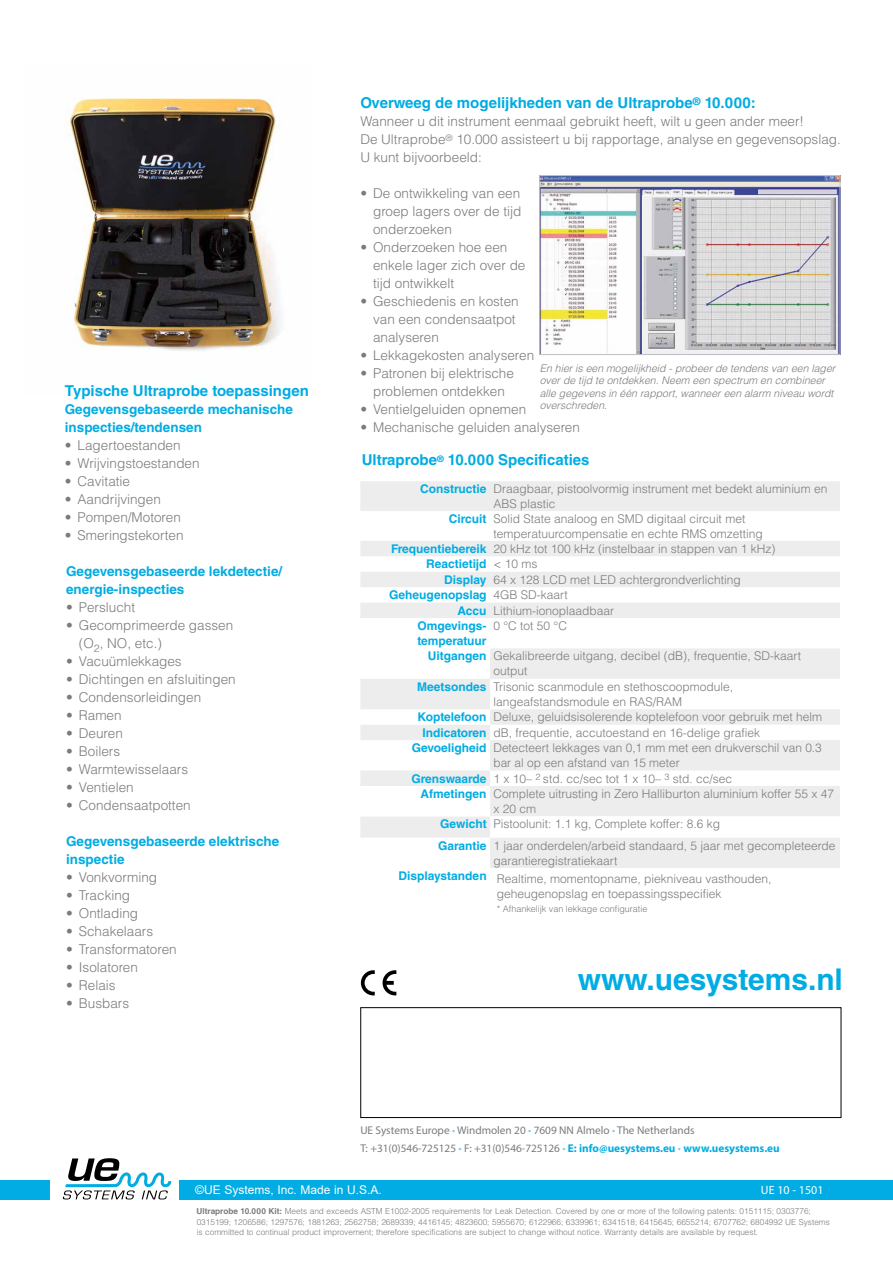
<style>
.page{position:relative;width:893px;height:1263px;background:#fff}
.page>*{position:absolute;margin:0;border:0;box-sizing:border-box;transform-origin:0 0}
.t1{font:700 30px "Helvetica LT Std";color:#00ace3}
.t2{font:700 15px "Helvetica LT Std";color:#00ace3}
.t3{font:300 13.5px/18px "Helvetica LT Std";color:#7c7b7b}
.t4{font:700 13.5px/18px "Helvetica LT Std";color:#00ace3}
.t5{font:300 12px/15px "Helvetica LT Std";color:#7c7b7b}
.t6{font:700 12px "Helvetica LT Std";color:#00ace3}
.t7{font:12px "Arial";color:#fff}
.t8{font:12px "Myriad Pro";color:#fff}
.t9{font:11.25px/18px "Myriad Pro";color:#7c7b7b}
.t10{font:italic 300 10.5px/12.6px "Helvetica LT Std";color:#7c7b7b}
.t11{font:300 9px "Helvetica LT Std";color:#7c7b7b}
.t12{font:300 8.25px/10.5px "Helvetica LT Std";color:#7c7b7b}
.s1{font-weight:700;color:#00ace3}
.s2{font-weight:300;color:#7c7b7b}
.s3{color:#7ecaef}
.s4{font-weight:700}
</style>
<div class="page">
<div style="left:179px;top:1180px;width:714px;height:20px;background:#00ace3"></div>
<div style="left:0;top:1180px;width:50px;height:20px;background:#00ace3"></div>
<img style="left:65px;top:98px;width:217px;height:253px">
<svg style="left:62px;top:1158px;width:109px;height:41px"></svg>
<img style="left:541px;top:177px;width:297px;height:176px">
<div style="left:539px;top:175px;width:301px;height:180px;border:1px solid #c6c6c6"></div>
<div style="left:360px;top:1007px;width:481px;height:111px;border:1px solid #000"></div>
<svg style="left:361px;top:970px;width:14px;height:25px"></svg>
<svg style="left:383px;top:970px;width:13px;height:25px"></svg>
<svg style="left:360px;top:481px;width:480px;height:387px"></svg>
<svg style="left:360px;top:786px;width:480px;height:51px"></svg>
<p class="t2" style="left:65px;top:382px;width:246px">Typische Ultraprobe toepassingen</p>
<p class="t4" style="left:65px;top:400px;width:230px">Gegevensgebaseerde mechanische inspecties/tendensen</p>
<p class="t3" style="left:65px;top:436px;width:117px">• Lagertoestanden</p>
<p class="t3" style="left:65px;top:454px;width:136px">• Wrijvingstoestanden</p>
<p class="t3" style="left:65px;top:472px;width:67px">• Cavitatie</p>
<p class="t3" style="left:65px;top:490px;width:98px">• Aandrijvingen</p>
<p class="t3" style="left:65px;top:508px;width:118px">• Pompen/Motoren</p>
<p class="t3" style="left:65px;top:526px;width:120px">• Smeringstekorten</p>
<p class="t4" style="left:66px;top:562px;width:218px">Gegevensgebaseerde lekdetectie/ energie-inspecties</p>
<p class="t3" style="left:66px;top:598px;width:71px">• Perslucht</p>
<p class="t3" style="left:79px;top:616px;width:156px;text-indent:-13px">• Gecomprimeerde gassen (O<sub>2</sub>, NO, etc.)</p>
<p class="t3" style="left:66px;top:652px;width:117px">• Vacuümlekkages</p>
<p class="t3" style="left:66px;top:670px;width:171px">• Dichtingen en afsluitingen</p>
<p class="t3" style="left:66px;top:688px;width:137px">• Condensorleidingen</p>
<p class="t3" style="left:66px;top:706px;width:57px">• Ramen</p>
<p class="t3" style="left:66px;top:724px;width:58px">• Deuren</p>
<p class="t3" style="left:66px;top:742px;width:56px">• Boilers</p>
<p class="t3" style="left:66px;top:760px;width:124px">• Warmtewisselaars</p>
<p class="t3" style="left:66px;top:778px;width:69px">• Ventielen</p>
<p class="t3" style="left:66px;top:796px;width:126px">• Condensaatpotten</p>
<p class="t4" style="left:66px;top:832px;width:215px">Gegevensgebaseerde elektrische inspectie</p>
<p class="t3" style="left:66px;top:868px;width:93px">• Vonkvorming</p>
<p class="t3" style="left:66px;top:886px;width:66px">• Tracking</p>
<p class="t3" style="left:66px;top:904px;width:74px">• Ontlading</p>
<p class="t3" style="left:66px;top:922px;width:89px">• Schakelaars</p>
<p class="t3" style="left:66px;top:940px;width:112px">• Transformatoren</p>
<p class="t3" style="left:66px;top:958px;width:73px">• Isolatoren</p>
<p class="t3" style="left:66px;top:976px;width:51px">• Relais</p>
<p class="t3" style="left:66px;top:994px;width:65px">• Busbars</p>
<p class="t2" style="left:360px;top:94px;width:397px">Overweeg de mogelijkheden van de Ultraprobe<sup>®</sup> 10.000:</p>
<p class="t3" style="left:360px;top:112px;width:482px">Wanneer u dit instrument eenmaal gebruikt heeft, wilt u geen ander meer!<br>De Ultraprobe<sup>®</sup> 10.000 assisteert u bij rapportage, analyse en gegevensopslag.<br>U kunt bijvoorbeeld:</p>
<p class="t3" style="left:373px;top:184px;width:150px;text-align:justify;text-indent:-13px">• De ontwikkeling van een groep lagers over de tijd onderzoeken</p>
<p class="t3" style="left:373px;top:238px;width:154px;text-indent:-13px">• Onderzoeken hoe een enkele lager zich over de tijd ontwikkelt</p>
<p class="t3" style="left:373px;top:292px;width:147px;text-indent:-13px">• Geschiedenis en kosten van een condensaatpot analyseren</p>
<p class="t3" style="left:360px;top:346px;width:175px">• Lekkagekosten analyseren</p>
<p class="t3" style="left:360px;top:364px;width:155px;text-align:center">• Patronen bij elektrische problemen ontdekken</p>
<p class="t3" style="left:360px;top:400px;width:167px">• Ventielgeluiden opnemen</p>
<p class="t3" style="left:360px;top:418px;width:221px">• Mechanische geluiden analyseren</p>
<p class="t2" style="left:362px;top:450px;width:229px">Ultraprobe<sup>®</sup> 10.000 Specificaties</p>
<p class="t10" style="left:540px;top:362px;width:297px">En hier is een mogelijkheid - probeer de tendens van een lager over de tijd te ontdekken. Neem een spectrum en combineer alle gegevens in één rapport, wanneer een alarm niveau wordt overschreden.</p>
<p class="t5" style="left:420px;top:481px;width:409px"><span class="s1">Constructie</span> Draagbaar, pistoolvormig instrument met bedekt aluminium en</p>
<p class="t5" style="left:493px;top:496px;width:64px">ABS plastic</p>
<p class="t5" style="left:449px;top:511px;width:298px"><span class="s1">Circuit</span> Solid State analoog en SMD digitaal circuit met</p>
<p class="t5" style="left:493px;top:526px;width:271px">temperatuurcompensatie en echte RMS omzetting</p>
<p class="t5" style="left:391px;top:541px;width:386px"><span class="s1">Frequentiebereik</span> 20 kHz tot 100 kHz (instelbaar in stappen van 1 kHz)</p>
<p class="t6" style="left:426px;top:557px;width:113px">Reactietijd <span class="s2">&lt; 10 ms</span></p>
<p class="t5" style="left:444px;top:572px;width:298px"><span class="s1">Display</span> 64 x 128 LCD met LED achtergrondverlichting</p>
<p class="t6" style="left:389px;top:588px;width:180px">Geheugenopslag <span class="s2">4GB SD-kaart</span></p>
<p class="t5" style="left:458px;top:603px;width:158px"><span class="s1">Accu</span> Lithium-ionoplaadbaar</p>
<p class="t6" style="left:417px;top:618px;width:71px">Omgevings-</p>
<p class="t6" style="left:417px;top:633px;width:71px">temperatuur</p>
<p class="t5" style="left:493px;top:618px;width:75px">0 °C tot 50 °C</p>
<p class="t5" style="left:428px;top:649px;width:375px"><span class="s1">Uitgangen</span> Gekalibreerde uitgang, decibel (dB), frequentie, SD-kaart</p>
<p class="t5" style="left:493px;top:664px;width:36px">output</p>
<p class="t5" style="left:417px;top:679px;width:317px"><span class="s1">Meetsondes</span> Trisonic scanmodule en stethoscoopmodule,</p>
<p class="t5" style="left:493px;top:694px;width:190px">langeafstandsmodule en RAS/RAM</p>
<p class="t5" style="left:417px;top:709px;width:406px"><span class="s1">Koptelefoon</span> Deluxe, geluidsisolerende koptelefoon voor gebruik met helm</p>
<p class="t5" style="left:422px;top:725px;width:339px"><span class="s1">Indicatoren</span> dB, frequentie, accutoestand en 16-delige grafiek</p>
<p class="t5" style="left:412px;top:740px;width:411px"><span class="s1">Gevoeligheid</span> Detecteert lekkages van 0,1 mm met een drukverschil van 0.3</p>
<p class="t5" style="left:493px;top:755px;width:188px">bar al op een afstand van 15 meter</p>
<p class="t5" style="left:411px;top:771px;width:322px"><span class="s1">Grenswaarde</span> 1 x 10– <sup>2</sup> std. cc/sec tot 1 x 10– <sup>3</sup> std. cc/sec</p>
<p class="t5" style="left:420px;top:786px;width:415px"><span class="s1">Afmetingen</span> Complete uitrusting in Zero Halliburton aluminium koffer 55 x 47</p>
<p class="t5" style="left:493px;top:801px;width:44px">x 20 cm</p>
<p class="t5" style="left:440px;top:816px;width:281px"><span class="s1">Gewicht</span> Pistoolunit: 1.1 kg, Complete koffer: 8.6 kg</p>
<p class="t5" style="left:493px;top:838px;width:344px;text-indent:-55px"><span class="s1">Garantie</span> 1 jaar onderdelen/arbeid standaard, 5 jaar met gecompleteerde garantieregistratiekaart</p>
<p class="t5" style="left:497px;top:871px;width:276px;text-indent:-98px"><sup>Displaystanden</sup> Realtime, momentopname, piekniveau vasthouden, geheugenopslag en toepassingsspecifiek</p>
<p class="t11" style="left:497px;top:903px;width:152px">* Afhankelijk van lekkage configuratie</p>
<h1 class="t1" style="left:578px;top:961px;width:267px">www.uesystems.nl</h1>
<p class="t9" style="left:360px;top:1121px;width:421px">UE Systems Europe <span class="s3">•</span> Windmolen 20 <span class="s3">•</span> 7609 NN Almelo <span class="s3">•</span> The Netherlands<br>T: +31(0)546-725125 <span class="s3">•</span> F: +31(0)546-725126 <span class="s3">•</span> <span class="s1">E: info@uesystems.eu</span> <span class="s3">•</span> <span class="s1">www.uesystems.eu</span></p>
<p class="t7" style="left:195px;top:1181px;width:188px">©UE Systems, Inc. Made in U.S.A.</p>
<p class="t8" style="left:761px;top:1182px;width:64px">UE 10 - 1501</p>
<p class="t12" style="left:197px;top:1206px;width:635px"><span class="s4">Ultraprobe 10.000 Kit:</span> Meets and exceeds ASTM E1002-2005 requirements for Leak Detection. Covered by one or more of the following patents: 0151115; 0303776;<br>0315199; 1206586; 1297576; 1881263; 2562758; 2689339; 4416145; 4823600; 5955670; 6122966; 6339961; 6341518; 6415645; 6655214; 6707762; 6804992 UE Systems is committed to continual product improvement; therefore specifications are subject to change without notice. Warranty details are available by request.</p>
</div>
